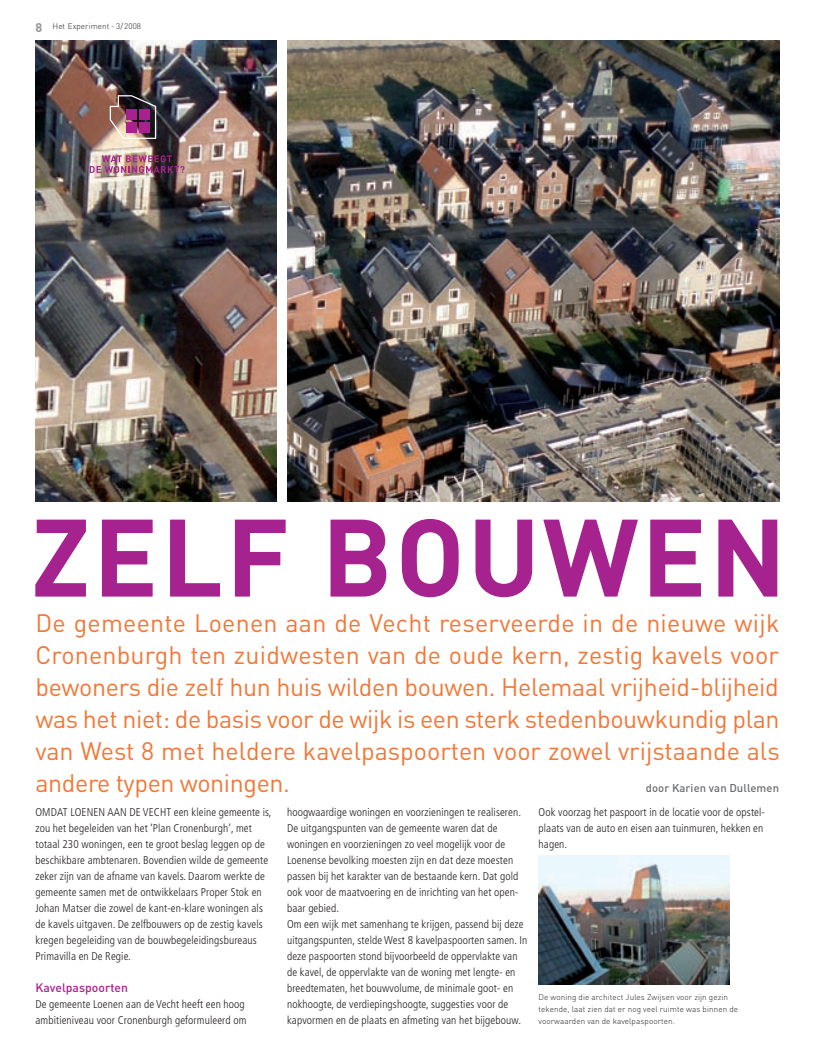
<style>
.page{position:relative;width:815px;height:1063px;background:#fff}
.page>*{position:absolute;margin:0;border:0;box-sizing:border-box;transform-origin:0 0}
.t1{font:700 108.12px "DIN";color:#a6228e}
.t2{font:25px/32px "DIN";letter-spacing:-.005em;color:#f37736;text-align:justify}
.t3{font:500 12.25px "DIN";color:#a6228e}
.t4{font:300 condensed 11.25px/16px "Frutiger";letter-spacing:.01em;color:#231f20}
.t5{font:500 11.25px "DIN";letter-spacing:.01em;color:#6c6d70}
.t6{font:300 8.12px/11.9px "DIN";letter-spacing:.01em;color:#231f20}
.s1{font-weight:700;font-size:12.5px;color:#939598}
</style>
<div class="page">
<img style="left:35px;top:41px;width:241px;height:460px">
<img style="left:287px;top:41px;width:493px;height:460px">
<svg style="left:109px;top:95px;width:48px;height:45px;background:#7e6a64"></svg>
<div style="left:140px;top:122px;width:10px;height:11px;background:#a6228e"></div>
<div style="left:126px;top:122px;width:11px;height:11px;background:#a6228e"></div>
<div style="left:126px;top:109px;width:11px;height:11px;background:#a6228e"></div>
<div style="left:140px;top:109px;width:10px;height:11px;background:#a6228e"></div>
<img style="left:90px;top:155px;width:95px;height:18px">
<img style="left:539px;top:856px;width:191px;height:128px">
<p class="t6" style="left:35px;top:20px;width:107px"><span class="s1">8</span> Het Experiment - 3/2008</p>
<h1 class="t1" style="left:31px;top:487px;width:64px">ZELF</h1>
<h1 class="t1" style="left:322px;top:487px;width:150px">BOUWEN</h1>
<p class="t2" style="left:35px;top:607px;width:746px">De gemeente Loenen aan de Vecht reserveerde in de nieuwe wijk Cronenburgh ten zuidwesten van de oude kern, zestig kavels voor bewoners die zelf hun huis wilden bouwen. Helemaal vrijheid-blijheid was het niet: de basis voor de wijk is een sterk stedenbouwkundig plan van West 8 met heldere kavelpaspoorten voor zowel vrijstaande als andere typen woningen.</p>
<p class="t5" style="left:646px;top:781px;width:135px">door Karien van Dullemen</p>
<p class="t4" style="left:35px;top:804px;width:238px">OMDAT LOENEN AAN DE VECHT een kleine gemeente is, zou het begeleiden van het ‘Plan Cronenburgh’, met totaal 230 woningen, een te groot beslag leggen op de beschikbare ambtenaren. Bovendien wilde de gemeente zeker zijn van de afname van kavels. Daarom werkte de gemeente samen met de ontwikkelaars Proper Stok en Johan Matser die zowel de kant-en-klare woningen als de kavels uitgaven. De zelfbouwers op de zestig kavels kregen begeleiding van de bouwbegeleidingsbureaus Primavilla en De Regie.</p>
<p class="t3" style="left:35px;top:980px;width:94px">Kavelpaspoorten</p>
<p class="t4" style="left:35px;top:996px;width:212px">De gemeente Loenen aan de Vecht heeft een hoog ambitieniveau voor Cronenburgh geformuleerd om</p>
<p class="t4" style="left:287px;top:804px;width:242px">hoogwaardige woningen en voorzieningen te realiseren.<br>De uitgangspunten van de gemeente waren dat de woningen en voorzieningen zo veel mogelijk voor de Loenense bevolking moesten zijn en dat deze moesten passen bij het karakter van de bestaande kern. Dat gold ook voor de maatvoering en de inrichting van het open&shy;baar gebied.<br>Om een wijk met samenhang te krijgen, passend bij deze uitgangspunten, stelde West 8 kavelpaspoorten samen. In deze paspoorten stond bijvoorbeeld de oppervlakte van de kavel, de oppervlakte van de woning met lengte- en breedtematen, het bouwvolume, de minimale goot- en nokhoogte, de verdiepingshoogte, suggesties voor de kapvormen en de plaats en afmeting van het bijgebouw.</p>
<p class="t4" style="left:539px;top:804px;width:228px">Ook voorzag het paspoort in de locatie voor de opstel&shy;plaats van de auto en eisen aan tuinmuren, hekken en hagen.</p>
<p class="t6" style="left:539px;top:991px;width:201px">De woning die architect Jules Zwijsen voor zijn gezin tekende, laat zien dat er nog veel ruimte was binnen de voorwaarden van de kavelpaspoorten.</p>
</div>
